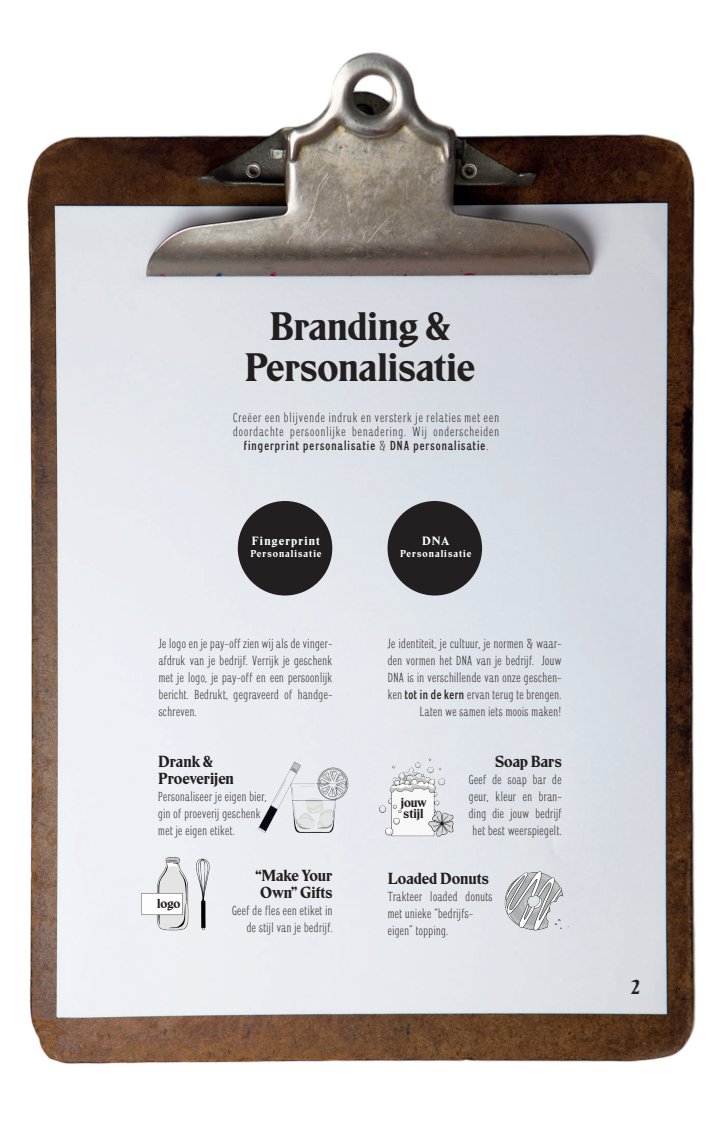
<style>
.page{position:relative;width:720px;height:1134px;background:#fff}
.page>*{position:absolute;margin:0;border:0;box-sizing:border-box;transform-origin:0 0}
.t1{font:39.6px/40.9px "Eksell Display Small";letter-spacing:-.005em;color:#231f20;text-align:center}
.t2{font:20px "Eksell Display Small";color:#231f20}
.t3{font:16px/17px "Eksell Display Small";letter-spacing:-.005em;color:#231f20}
.t4{font:13px/11px "Eksell Display Small";letter-spacing:-.005em;color:#231f20}
.t5{font:300 12px/17px "Carriage";letter-spacing:.04em;color:#231f20;text-align:right}
.t6{font:300 12px/14px "Carriage";letter-spacing:.09em;color:#231f20;text-align:center}
.t7{font:12px "Eksell Display Small";letter-spacing:.095em;color:#fff}
.t8{font:10px "Eksell Display Small";letter-spacing:.095em;color:#fff}
.s1{font-weight:700}
</style>
<div class="page">
<img style="left:191px;top:52px;width:358px;height:1011px">
<img style="left:27px;top:135px;width:164px;height:929px">
<img style="left:549px;top:134px;width:147px;height:928px">
<img style="left:138px;top:842px;width:90px;height:116px">
<img style="left:492px;top:833px;width:88px;height:131px">
<img style="left:246px;top:748px;width:115px;height:95px">
<img style="left:365px;top:727px;width:109px;height:146px">
<div style="left:238px;top:501px;width:94px;height:94px;background:#231f20;border-radius:50%"></div>
<div style="left:388px;top:501px;width:94px;height:94px;background:#231f20;border-radius:50%"></div>
<h1 class="t1" style="left:245px;top:306px;width:232px">Branding &amp;<br>Personalisatie</h1>
<p class="t6" style="left:233px;top:410px;width:268px">Creëer een blijvende indruk en versterk je relaties met een doordachte persoonlijke benadering. Wij onderscheiden <span class="s1">fingerprint personalisatie</span> &amp; <span class="s1">DNA personalisatie</span>.</p>
<p class="t7" style="left:252px;top:534px;width:69px">Fingerprint</p>
<p class="t8" style="left:250px;top:548px;width:73px">Personalisatie</p>
<p class="t7" style="left:422px;top:534px;width:29px">DNA</p>
<p class="t8" style="left:400px;top:548px;width:73px">Personalisatie</p>
<p class="t5" style="left:159px;top:635px;width:175px;text-align:justify">Je logo en je pay-off zien wij als de vinger&shy;afdruk van je bedrijf. Verrijk je geschenk met je logo, je pay-off en een persoonlijk bericht. Bedrukt, gegraveerd of handge&shy;schreven.</p>
<p class="t5" style="left:388px;top:635px;width:175px">Je identiteit, je cultuur, je normen &amp; waar&shy;den vormen het DNA van je bedrijf. Jouw DNA is in verschillende van onze geschen&shy;ken <span class="s1">tot in de kern</span> ervan terug te brengen.<br>Laten we samen iets moois maken!</p>
<h3 class="t3" style="left:495px;top:753px;width:68px">Soap Bars</h3>
<p class="t5" style="left:469px;top:771px;width:94px;text-align:center">Geef de soap bar de geur, kleur en bran&shy;ding die jouw bedrijf het best weerspiegelt.</p>
<h3 class="t3" style="left:388px;top:870px;width:102px">Loaded Donuts</h3>
<p class="t5" style="left:388px;top:888px;width:106px;text-align:left">Trakteer loaded donuts met unieke “bedrijfs&shy;eigen” topping.</p>
<h3 class="t3" style="left:158px;top:753px;width:77px">Drank &amp;<br>Proeverijen</h3>
<p class="t5" style="left:158px;top:788px;width:110px;text-align:left">Personaliseer je eigen bier, gin of proeverij geschenk met je eigen etiket.</p>
<p class="t4" style="left:401px;top:797px;width:28px">jouw stijl</p>
<h3 class="t3" style="left:255px;top:868px;width:78px">“Make Your<br>Own” Gifts</h3>
<p class="t5" style="left:232px;top:903px;width:102px">Geef de fles een etiket in de stijl van je bedrijf.</p>
<p class="t4" style="left:157px;top:898px;width:25px">logo</p>
<h2 class="t2" style="left:631px;top:976px;width:10px">2</h2>
</div>
